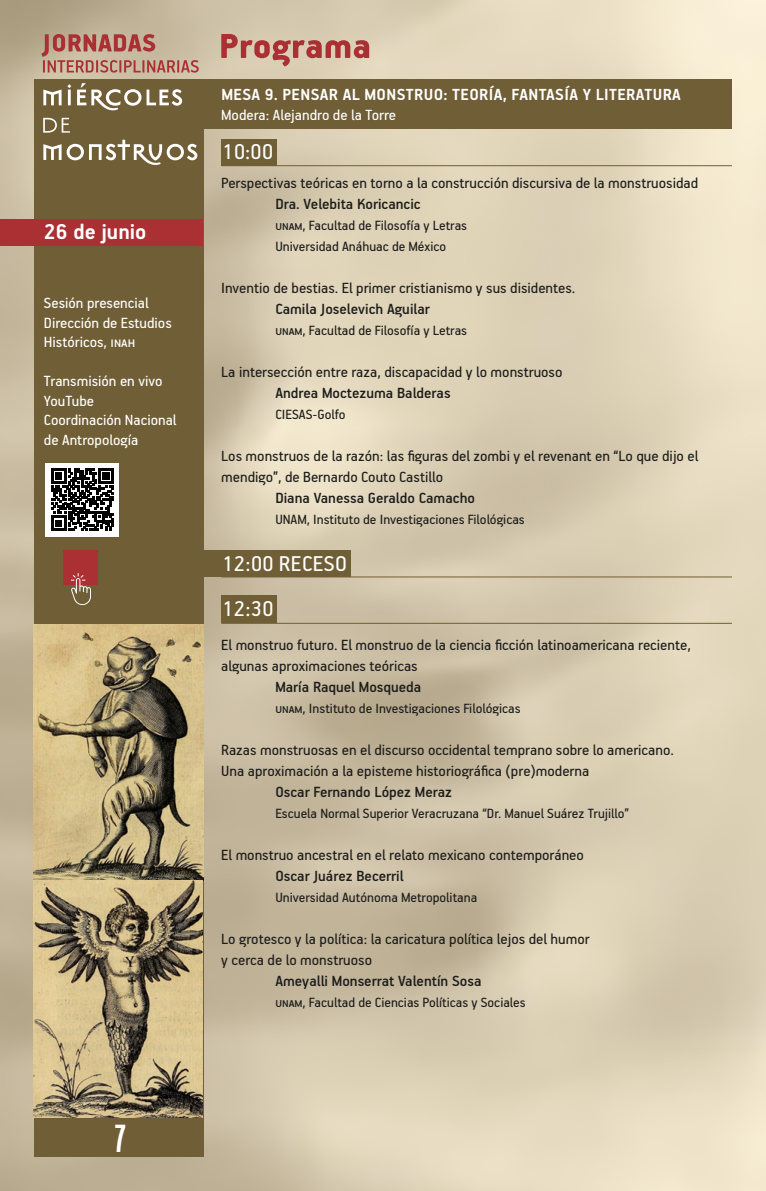
<style>
.page{position:relative;width:766px;height:1191px;background:#fff}
.page>*{position:absolute;margin:0;border:0;box-sizing:border-box;transform-origin:0 0}
.t1{font:39px "Magno Sans Variable Roman";color:#fff}
.t2{font:24px/45.6px "PF Handbook Pro";letter-spacing:.02em;color:#fff}
.t3{font:700 24px "PF Handbook Pro";color:#fff}
.t4{font:24px "PF Handbook Pro";color:#fff}
.t5{font:700 18px "PF Handbook Pro";letter-spacing:.02em;color:#fff}
.t6{font:16.5px/21px "PF Handbook Pro";color:#1d1d1b}
.t7{font:500 16.5px "PF Handbook Pro";color:#1d1d1b}
.t8{font:16.5px/19.5px "PF Handbook Pro";color:#fff}
.t9{font:15px/21px "PF Handbook Pro";color:#1d1d1b}
</style>
<div class="page">
<img style="left:0;top:0;width:765px;height:1191px">
<svg style="left:41px;top:34px;width:158px;height:39px;background:#be8f7e"></svg>
<div style="left:34px;top:79px;width:169px;height:1078px;background:#705e36"></div>
<svg style="left:43px;top:84px;width:28px;height:21px"></svg>
<svg style="left:77px;top:83px;width:105px;height:28px"></svg>
<svg style="left:43px;top:118px;width:27px;height:15px"></svg>
<svg style="left:43px;top:140px;width:154px;height:25px"></svg>
<div style="left:203px;top:79px;width:528px;height:50px;background:#705e36"></div>
<div style="left:0;top:219px;width:203px;height:27px;background:#ab3033"></div>
<svg style="left:221px;top:34px;width:148px;height:33px;background:#c99787"></svg>
<img style="left:34px;top:624px;width:170px;height:494px">
<div style="left:45px;top:463px;width:74px;height:73px;background:#fff"></div>
<svg style="left:51px;top:468px;width:62px;height:63px"></svg>
<div style="left:202px;top:550px;width:148px;height:27px;background:#705e36"></div>
<hr style="left:221px;top:576px;width:510px;height:1px;background:#705e36">
<div style="left:221px;top:596px;width:55px;height:27px;background:#705e36"></div>
<hr style="left:221px;top:623px;width:510px;height:1px;background:#705e36">
<div style="left:221px;top:139px;width:55px;height:26px;background:#705e36"></div>
<hr style="left:221px;top:165px;width:510px;height:1px;background:#705e36">
<div style="left:64px;top:550px;width:34px;height:34px;background:#ab3033"></div>
<svg style="left:71px;top:573px;width:20px;height:32px"></svg>
<h2 class="t3" style="left:44px;top:217px;width:104px">26 de junio</h2>
<p class="t8" style="left:44px;top:293px;width:129px">Sesión presencial<br>Dirección de Estudios<br>Históricos, inah</p>
<p class="t8" style="left:44px;top:371px;width:134px">Transmisión en vivo<br>YouTube<br>Coordinación Nacional de Antropología</p>
<p class="t5" style="left:221px;top:84px;width:461px">MESA 9. PENSAR AL MONSTRUO: TEORÍA, FANTASÍA Y LITERATURA</p>
<p class="t8" style="left:221px;top:104px;width:176px">Modera: Alejandro de la Torre</p>
<h2 class="t4" style="left:222px;top:137px;width:52px">10:00</h2>
<p class="t6" style="left:221px;top:172px;width:478px">Perspectivas teóricas en torno a la construcción discursiva de la monstruosidad</p>
<p class="t7" style="left:275px;top:193px;width:147px">Dra. Velebita Koricancic</p>
<p class="t9" style="left:275px;top:214px;width:193px">unam, Facultad de Filosofía y Letras<br>Universidad Anáhuac de México</p>
<p class="t6" style="left:221px;top:277px;width:355px">Inventio de bestias. El primer cristianismo y sus disidentes.</p>
<p class="t7" style="left:275px;top:298px;width:156px">Camila Joselevich Aguilar</p>
<p class="t9" style="left:275px;top:319px;width:193px">unam, Facultad de Filosofía y Letras</p>
<p class="t6" style="left:221px;top:361px;width:342px">La intersección entre raza, discapacidad y lo monstruoso</p>
<p class="t7" style="left:275px;top:382px;width:177px">Andrea Moctezuma Balderas</p>
<p class="t9" style="left:275px;top:403px;width:72px">CIESAS-Golfo</p>
<p class="t6" style="left:221px;top:445px;width:478px">Los monstruos de la razón: las figuras del zombi y el revenant en “Lo que dijo el mendigo”, de Bernardo Couto Castillo</p>
<p class="t7" style="left:275px;top:487px;width:201px">Diana Vanessa Geraldo Camacho</p>
<p class="t9" style="left:275px;top:508px;width:251px">UNAM, Instituto de Investigaciones Filológicas</p>
<h2 class="t2" style="left:222px;top:539px;width:126px">12:00 RECESO<br>12:30</h2>
<p class="t6" style="left:221px;top:634px;width:471px">El monstruo futuro. El monstruo de la ciencia ficción latinoamericana reciente, algunas aproximaciones teóricas</p>
<p class="t7" style="left:275px;top:676px;width:147px">María Raquel Mosqueda</p>
<p class="t9" style="left:275px;top:697px;width:247px">unam, Instituto de Investigaciones Filológicas</p>
<p class="t6" style="left:221px;top:739px;width:454px">Razas monstruosas en el discurso occidental temprano sobre lo americano.<br>Una aproximación a la episteme historiográfica (pre)moderna</p>
<p class="t7" style="left:275px;top:781px;width:178px">Oscar Fernando López Meraz</p>
<p class="t9" style="left:275px;top:802px;width:355px">Escuela Normal Superior Veracruzana “Dr. Manuel Suárez Trujillo”</p>
<p class="t6" style="left:221px;top:844px;width:364px">El monstruo ancestral en el relato mexicano contemporáneo</p>
<p class="t7" style="left:275px;top:865px;width:130px">Oscar Juárez Becerril</p>
<p class="t9" style="left:275px;top:886px;width:203px">Universidad Autónoma Metropolitana</p>
<p class="t6" style="left:221px;top:928px;width:370px">Lo grotesco y la política: la caricatura política lejos del humor y cerca de lo monstruoso</p>
<p class="t7" style="left:275px;top:970px;width:207px">Ameyalli Monserrat Valentín Sosa</p>
<p class="t9" style="left:275px;top:991px;width:252px">unam, Facultad de Ciencias Políticas y Sociales</p>
<h1 class="t1" style="left:115px;top:1115px;width:12px">7</h1>
</div>
